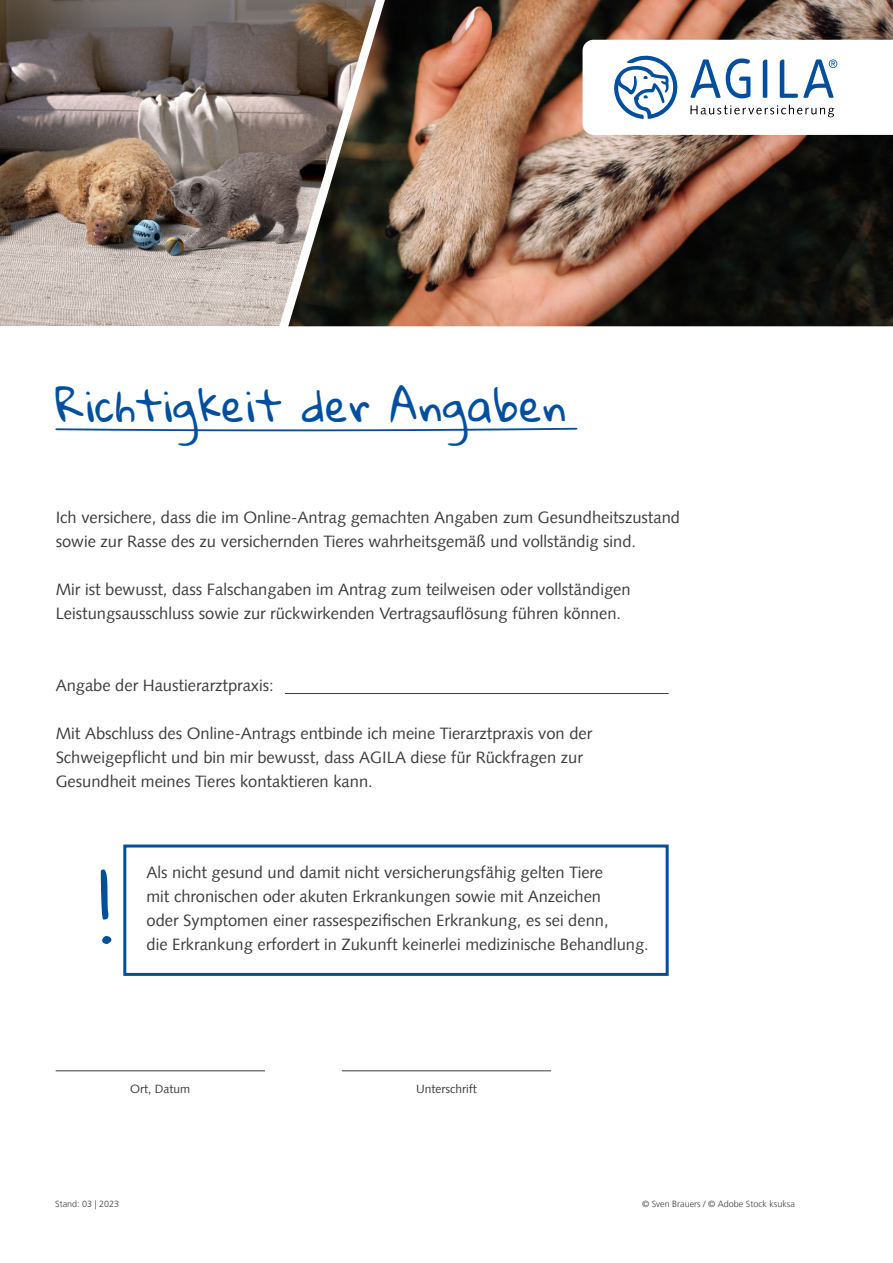
<style>
.page{position:relative;width:893px;height:1263px;background:#fff}
.page>*{position:absolute;margin:0;border:0;box-sizing:border-box;transform-origin:0 0}
.t1{font:90.75px "Gloria Hallelujah";color:#004f9f;scale:.91 1}
.t2{font:37.5px "Gloria Hallelujah";letter-spacing:.02em;color:#004f9f}
.t3{font:16.5px/24px "Syntax LT";color:#3c3c3b}
.t4{font:12px "Syntax LT";color:#3c3c3b}
.t5{font:300 9px "Frutiger LT";color:#3c3c3b}
</style>
<div class="page">
<img style="left:0;top:0;width:279px;height:326px">
<img style="left:385px;top:0;width:508px;height:326px">
<svg style="left:279px;top:0;width:106px;height:327px;background:#60564c"></svg>
<svg style="left:583px;top:40px;width:310px;height:95px"></svg>
<svg style="left:55px;top:428px;width:523px;height:3px"></svg>
<hr style="left:56px;top:1070px;width:209px;height:1px;background:#3c3c3b">
<hr style="left:342px;top:1070px;width:209px;height:1px;background:#3c3c3b">
<div style="left:123px;top:844px;width:546px;height:132px;border:3px solid #004f9f"></div>
<hr style="left:285px;top:693px;width:384px;height:1px;background:#3c3c3b">
<h2 class="t2" style="left:56px;top:387px;width:512px">Richtigkeit der Angaben</h2>
<p class="t3" style="left:56px;top:505px;width:626px">Ich versichere, dass die im Online-Antrag gemachten Angaben zum Gesundheitszustand sowie zur Rasse des zu versichernden Tieres wahrheitsgemäß und vollständig sind.</p>
<p class="t3" style="left:56px;top:577px;width:576px">Mir ist bewusst, dass Falschangaben im Antrag zum teilweisen oder vollständigen<br>Leistungsausschluss sowie zur rückwirkenden Vertragsauflösung führen können.</p>
<p class="t3" style="left:56px;top:674px;width:220px">Angabe der Haustierarztpraxis:</p>
<p class="t3" style="left:56px;top:722px;width:538px">Mit Abschluss des Online-Antrags entbinde ich meine Tierarztpraxis von der<br>Schweigepflicht und bin mir bewusst, dass AGILA diese für Rückfragen zur<br>Gesundheit meines Tieres kontaktieren kann.</p>
<h1 class="t1" style="left:99px;top:860px;width:16px">!</h1>
<p class="t3" style="left:146px;top:860px;width:464px">Als nicht gesund und damit nicht versicherungsfähig gelten Tiere mit chronischen oder akuten Erkrankungen sowie mit Anzeichen oder Symptomen einer rassespezifischen Erkrankung, es sei denn,</p>
<p class="t3" style="left:146px;top:933px;width:504px">die Erkrankung erfordert in Zukunft keinerlei medizinische Behandlung.</p>
<p class="t4" style="left:130px;top:1082px;width:62px">Ort, Datum</p>
<p class="t4" style="left:416px;top:1082px;width:62px">Unterschrift</p>
<p class="t5" style="left:55px;top:1199px;width:66px">Stand: 03 | 2023</p>
<p class="t5" style="left:642px;top:1199px;width:154px">© Sven Brauers / © Adobe Stock ksuksa</p>
</div>
